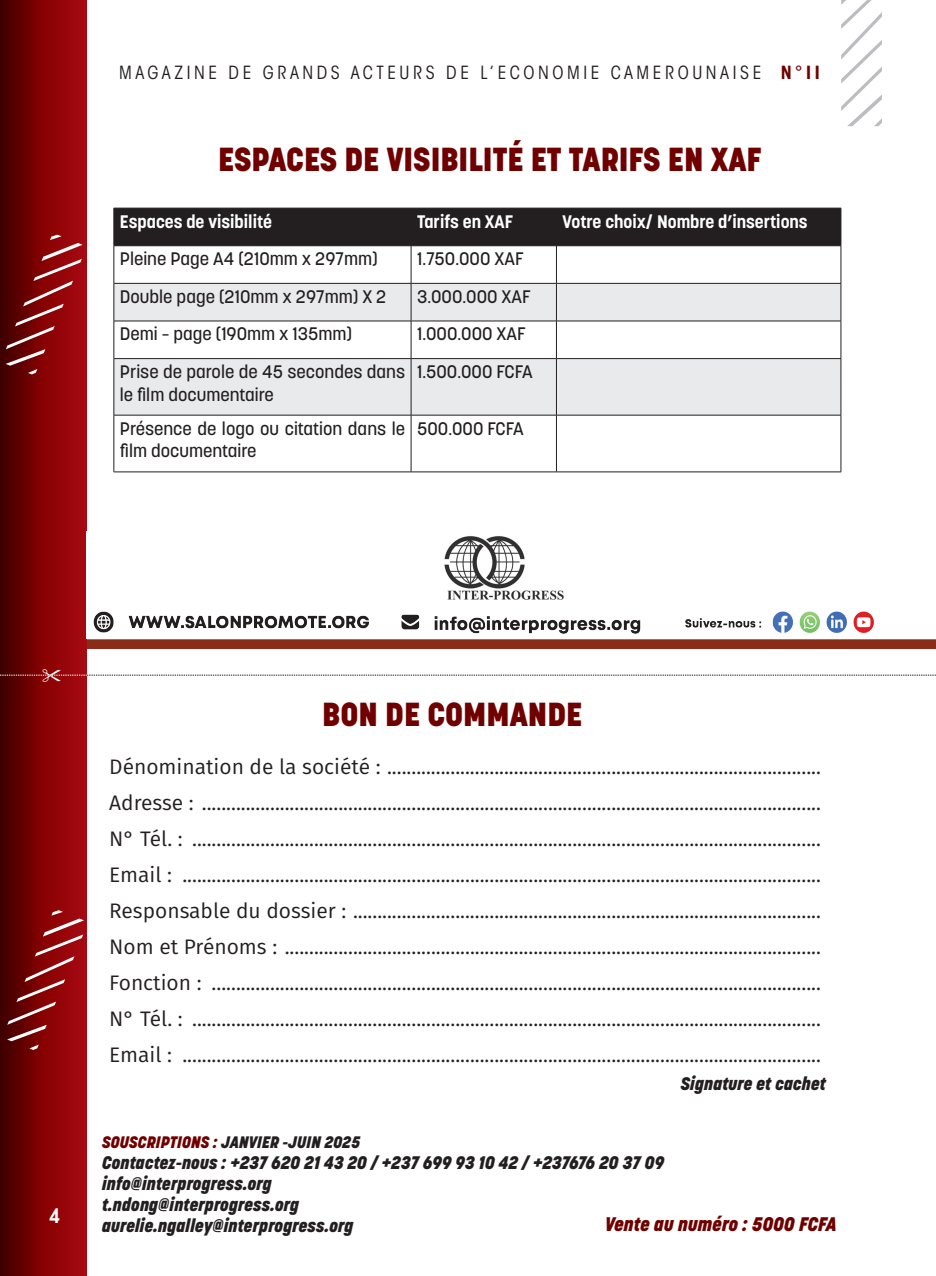
<style>
.page{position:relative;width:936px;height:1276px;background:#fff}
.page>*{position:absolute;margin:0;border:0;box-sizing:border-box;transform-origin:0 0}
.t1{font:800 33px "Korolev";color:#700000}
.t2{font:21px "Fira Sans";color:#231f20}
.t3{font:700 21px "Abel Pro";color:#fff}
.t4{font:italic 800 19.5px "Korolev";color:#700000}
.t5{font:500 18px/22.5px "Korolev";color:#231f20}
.t6{font:italic 800 18px "Korolev";color:#231f20}
.t7{font:700 18px "Korolev";color:#fff}
.t8{font:condensed 18px "ITC Avant Garde Std";letter-spacing:.2em;color:#231f20}
.t9{font:italic 800 16.5px "Korolev";color:#231f20}
.s1{font-weight:700;color:#700000}
.s2{color:#700000}
</style>
<div class="page">
<div style="left:0;top:0;width:86px;height:1276px;background:linear-gradient(to right,#470000,#b0080e)"></div>
<svg style="left:6px;top:235px;width:77px;height:139px"></svg>
<svg style="left:7px;top:910px;width:77px;height:140px"></svg>
<svg style="left:841px;top:0;width:40px;height:126px"></svg>
<div style="left:87px;top:639px;width:848px;height:10px;background:#892d19"></div>
<img style="left:444px;top:536px;width:120px;height:64px">
<img style="left:69px;top:602px;width:805px;height:37px">
<div style="left:115px;top:209px;width:725px;height:36px;background:#231f20"></div>
<svg style="left:115px;top:284px;width:725px;height:131px;fill:#e9eaeb"></svg>
<hr style="left:114px;top:208px;width:297px;height:1px;background:#231f20">
<hr style="left:114px;top:208px;width:1px;height:37px;background:#231f20">
<hr style="left:411px;top:208px;width:145px;height:1px;background:#231f20">
<hr style="left:411px;top:208px;width:1px;height:37px;background:#231f20">
<hr style="left:556px;top:208px;width:285px;height:1px;background:#231f20">
<hr style="left:556px;top:208px;width:1px;height:37px;background:#231f20">
<hr style="left:840px;top:208px;width:1px;height:37px;background:#231f20">
<hr style="left:114px;top:245px;width:297px;height:1px;background:#231f20">
<hr style="left:114px;top:246px;width:1px;height:37px;background:#231f20">
<hr style="left:411px;top:245px;width:145px;height:1px;background:#231f20">
<hr style="left:411px;top:246px;width:1px;height:37px;background:#231f20">
<hr style="left:556px;top:245px;width:285px;height:1px;background:#231f20">
<hr style="left:556px;top:246px;width:1px;height:37px;background:#231f20">
<hr style="left:840px;top:246px;width:1px;height:37px;background:#231f20">
<hr style="left:114px;top:283px;width:297px;height:1px;background:#231f20">
<hr style="left:114px;top:283px;width:1px;height:38px;background:#231f20">
<hr style="left:411px;top:283px;width:145px;height:1px;background:#231f20">
<hr style="left:411px;top:283px;width:1px;height:38px;background:#231f20">
<hr style="left:556px;top:283px;width:285px;height:1px;background:#231f20">
<hr style="left:556px;top:283px;width:1px;height:38px;background:#231f20">
<hr style="left:840px;top:283px;width:1px;height:38px;background:#231f20">
<hr style="left:114px;top:321px;width:297px;height:1px;background:#231f20">
<hr style="left:114px;top:321px;width:1px;height:37px;background:#231f20">
<hr style="left:411px;top:321px;width:145px;height:1px;background:#231f20">
<hr style="left:411px;top:321px;width:1px;height:37px;background:#231f20">
<hr style="left:556px;top:321px;width:285px;height:1px;background:#231f20">
<hr style="left:556px;top:321px;width:1px;height:37px;background:#231f20">
<hr style="left:840px;top:321px;width:1px;height:37px;background:#231f20">
<hr style="left:114px;top:358px;width:297px;height:1px;background:#231f20">
<hr style="left:114px;top:359px;width:1px;height:56px;background:#231f20">
<hr style="left:411px;top:358px;width:145px;height:1px;background:#231f20">
<hr style="left:411px;top:359px;width:1px;height:56px;background:#231f20">
<hr style="left:556px;top:358px;width:285px;height:1px;background:#231f20">
<hr style="left:556px;top:359px;width:1px;height:56px;background:#231f20">
<hr style="left:840px;top:359px;width:1px;height:56px;background:#231f20">
<hr style="left:114px;top:415px;width:297px;height:1px;background:#231f20">
<hr style="left:114px;top:415px;width:1px;height:57px;background:#231f20">
<hr style="left:411px;top:415px;width:145px;height:1px;background:#231f20">
<hr style="left:411px;top:415px;width:1px;height:57px;background:#231f20">
<hr style="left:556px;top:415px;width:285px;height:1px;background:#231f20">
<hr style="left:556px;top:415px;width:1px;height:57px;background:#231f20">
<hr style="left:840px;top:415px;width:1px;height:57px;background:#231f20">
<hr style="left:114px;top:471px;width:297px;height:1px;background:#231f20">
<hr style="left:411px;top:471px;width:145px;height:1px;background:#231f20">
<hr style="left:556px;top:471px;width:285px;height:1px;background:#231f20">
<svg style="left:0;top:668px;width:935px;height:13px"></svg>
<p class="t8" style="left:119px;top:61px;width:702px">MAGAZINE DE GRANDS ACTEURS DE L’ECONOMIE CAMEROUNAISE <span class="s1">N°II</span></p>
<p class="t1" style="left:218px;top:139px;width:545px">ESPACES DE VISIBILITÉ ET TARIFS EN XAF</p>
<p class="t7" style="left:120px;top:210px;width:153px">Espaces de visibilité</p>
<p class="t7" style="left:417px;top:210px;width:98px">Tarifs en XAF</p>
<p class="t7" style="left:562px;top:210px;width:247px">Votre choix/ Nombre d’insertions</p>
<p class="t5" style="left:120px;top:248px;width:259px">Pleine Page A4 (210mm x 297mm)</p>
<p class="t5" style="left:417px;top:248px;width:108px">1.750.000 XAF</p>
<p class="t5" style="left:120px;top:285px;width:268px">Double page (210mm x 297mm) X 2</p>
<p class="t5" style="left:417px;top:285px;width:115px">3.000.000 XAF</p>
<p class="t5" style="left:120px;top:323px;width:234px">Demi – page (190mm x 135mm)</p>
<p class="t5" style="left:417px;top:323px;width:110px">1.000.000 XAF</p>
<p class="t5" style="left:120px;top:360px;width:287px">Prise de parole de 45 secondes dans le film documentaire</p>
<p class="t5" style="left:417px;top:360px;width:117px">1.500.000 FCFA</p>
<p class="t5" style="left:120px;top:417px;width:287px">Présence de logo ou citation dans le film documentaire</p>
<p class="t5" style="left:417px;top:417px;width:108px">500.000 FCFA</p>
<p class="t3" style="left:49px;top:1201px;width:13px">4</p>
<p class="t1" style="left:322px;top:693px;width:261px">BON DE COMMANDE</p>
<p class="t2" style="left:109px;top:751px;width:713px">Dénomination de la société : .........................................................................................</p>
<p class="t2" style="left:109px;top:787px;width:713px">Adresse : ...............................................................................................................................</p>
<p class="t2" style="left:109px;top:823px;width:713px">N° Tél. : .................................................................................................................................</p>
<p class="t2" style="left:109px;top:859px;width:713px">Email : ...................................................................................................................................</p>
<p class="t2" style="left:109px;top:895px;width:713px">Responsable du dossier : ................................................................................................</p>
<p class="t2" style="left:109px;top:931px;width:713px">Nom et Prénoms : ..............................................................................................................</p>
<p class="t2" style="left:109px;top:967px;width:713px">Fonction : .............................................................................................................................</p>
<p class="t2" style="left:109px;top:1003px;width:713px">N° Tél. : .................................................................................................................................</p>
<p class="t2" style="left:109px;top:1039px;width:713px">Email : ...................................................................................................................................</p>
<p class="t6" style="left:680px;top:1072px;width:147px">Signature et cachet</p>
<p class="t9" style="left:102px;top:1132px;width:260px"><span class="s2">SOUSCRIPTIONS :</span> JANVIER -JUIN 2025</p>
<p class="t6" style="left:102px;top:1151px;width:563px">Contactez-nous : +237 620 21 43 20 / +237 699 93 10 42 / +237676 20 37 09</p>
<p class="t6" style="left:102px;top:1172px;width:171px">info@interprogress.org</p>
<p class="t6" style="left:102px;top:1193px;width:198px">t.ndong@interprogress.org</p>
<p class="t6" style="left:102px;top:1214px;width:253px">aurelie.ngalley@interprogress.org</p>
<p class="t4" style="left:605px;top:1212px;width:233px">Vente au numéro : 5000 FCFA</p>
</div>
